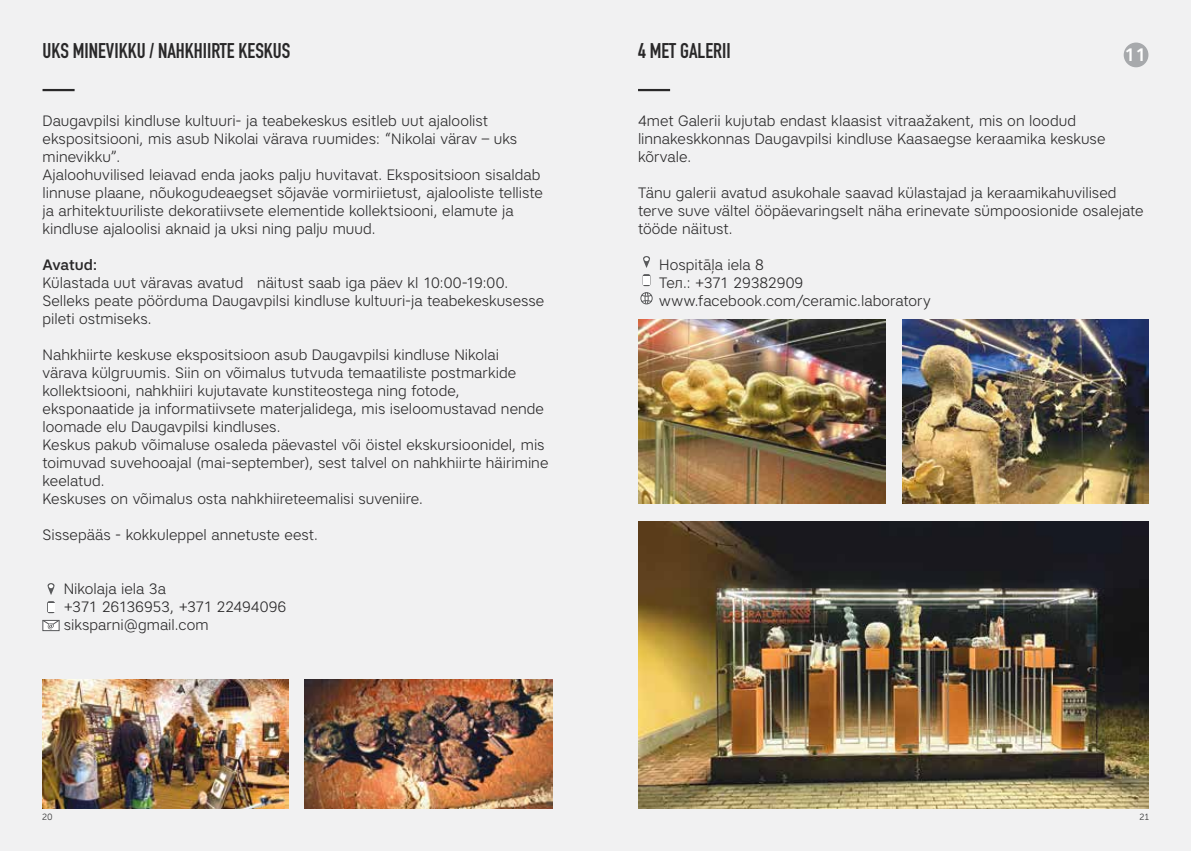
<style>
.page{position:relative;width:1191px;height:851px;background:#fff}
.page>*{position:absolute;margin:0;border:0;box-sizing:border-box;transform-origin:0 0}
.t1{font:700 21px "DIN Condensed";color:#292829}
.t2{font:500 18px "Artico";color:#fff}
.t3{font:300 15px/18px "Artico";color:#292829}
.t4{font:500 15px "Artico";color:#292829}
.t5{font:9px "Museo Sans Cyrl 300";color:#383839}
</style>
<div class="page">
<div style="left:0;top:0;width:1191px;height:850px;background:#f1f1f2"></div>
<hr style="left:43px;top:89px;width:32px;height:2px;background:#292829">
<hr style="left:638px;top:89px;width:32px;height:2px;background:#292829">
<img style="left:305px;top:679px;width:248px;height:129px">
<img style="left:43px;top:679px;width:245px;height:129px">
<svg style="left:48px;top:583px;width:7px;height:12px"></svg>
<svg style="left:47px;top:601px;width:8px;height:12px"></svg>
<svg style="left:43px;top:629px;width:16px;height:1px"></svg>
<svg style="left:42px;top:619px;width:18px;height:10px"></svg>
<svg style="left:643px;top:256px;width:7px;height:12px"></svg>
<div style="left:640px;top:292px;width:12px;height:12px;border:1px solid #58595b;border-radius:50%"></div>
<svg style="left:641px;top:292px;width:11px;height:12px"></svg>
<svg style="left:642px;top:274px;width:8px;height:12px"></svg>
<img style="left:638px;top:320px;width:247px;height:184px">
<img style="left:638px;top:521px;width:510px;height:287px">
<img style="left:902px;top:320px;width:246px;height:184px">
<div style="left:1123px;top:43px;width:25px;height:24px;background:#a7a9ac;border-radius:50%"></div>
<h1 class="t1" style="left:43px;top:36px;width:249px">UKS MINEVIKKU / NAHKHIIRTE KESKUS</h1>
<h1 class="t1" style="left:638px;top:36px;width:94px">4 MET GALERII</h1>
<p class="t2" style="left:1124px;top:43px;width:24px">11</p>
<p class="t3" style="left:43px;top:111px;width:502px">Daugavpilsi kindluse kultuuri- ja teabekeskus esitleb uut ajaloolist ekspositsiooni, mis asub Nikolai värava ruumides: “Nikolai värav – uks minevikku”.<br>Ajaloohuvilised leiavad enda jaoks palju huvitavat. Ekspositsioon sisaldab linnuse plaane, nõukogudeaegset sõjaväe vormiriietust, ajalooliste telliste ja arhitektuuriliste dekoratiivsete elementide kollektsiooni, elamute ja kindluse ajaloolisi aknaid ja uksi ning palju muud.</p>
<p class="t4" style="left:43px;top:255px;width:56px">Avatud:</p>
<p class="t3" style="left:43px;top:273px;width:503px">Külastada uut väravas avatud näitust saab iga päev kl 10:00-19:00.<br>Selleks peate pöörduma Daugavpilsi kindluse kultuuri-ja teabekeskusesse pileti ostmiseks.</p>
<p class="t3" style="left:43px;top:345px;width:507px">Nahkhiirte keskuse ekspositsioon asub Daugavpilsi kindluse Nikolai<br>värava külgruumis. Siin on võimalus tutvuda temaatiliste postmarkide kollektsiooni, nahkhiiri kujutavate kunstiteostega ning fotode, eksponaatide ja informatiivsete materjalidega, mis iseloomustavad nende loomade elu Daugavpilsi kindluses.<br>Keskus pakub võimaluse osaleda päevastel või öistel ekskursioonidel, mis toimuvad suvehooajal (mai-september), sest talvel on nahkhiirte häirimine keelatud.<br>Keskuses on võimalus osta nahkhiireteemalisi suveniire.</p>
<p class="t3" style="left:43px;top:525px;width:277px">Sissepääs - kokkuleppel annetuste eest.</p>
<p class="t3" style="left:64px;top:579px;width:224px">Nikolaja iela 3a<br>+371 26136953, +371 22494096 siksparni@gmail.com</p>
<p class="t3" style="left:638px;top:111px;width:469px">4met Galerii kujutab endast klaasist vitraažakent, mis on loodud linnakeskkonnas Daugavpilsi kindluse Kaasaegse keraamika keskuse kõrvale.</p>
<p class="t3" style="left:638px;top:183px;width:507px">Tänu galerii avatud asukohale saavad külastajad ja keraamikahuvilised terve suve vältel ööpäevaringselt näha erinevate sümpoosionide osalejate tööde näitust.</p>
<p class="t3" style="left:659px;top:255px;width:273px">Hospitāļa iela 8<br>Тел.: +371 29382909 www.facebook.com/ceramic.laboratory</p>
<p class="t5" style="left:42px;top:811px;width:12px">20</p>
<p class="t5" style="left:1139px;top:811px;width:11px">21</p>
</div>
